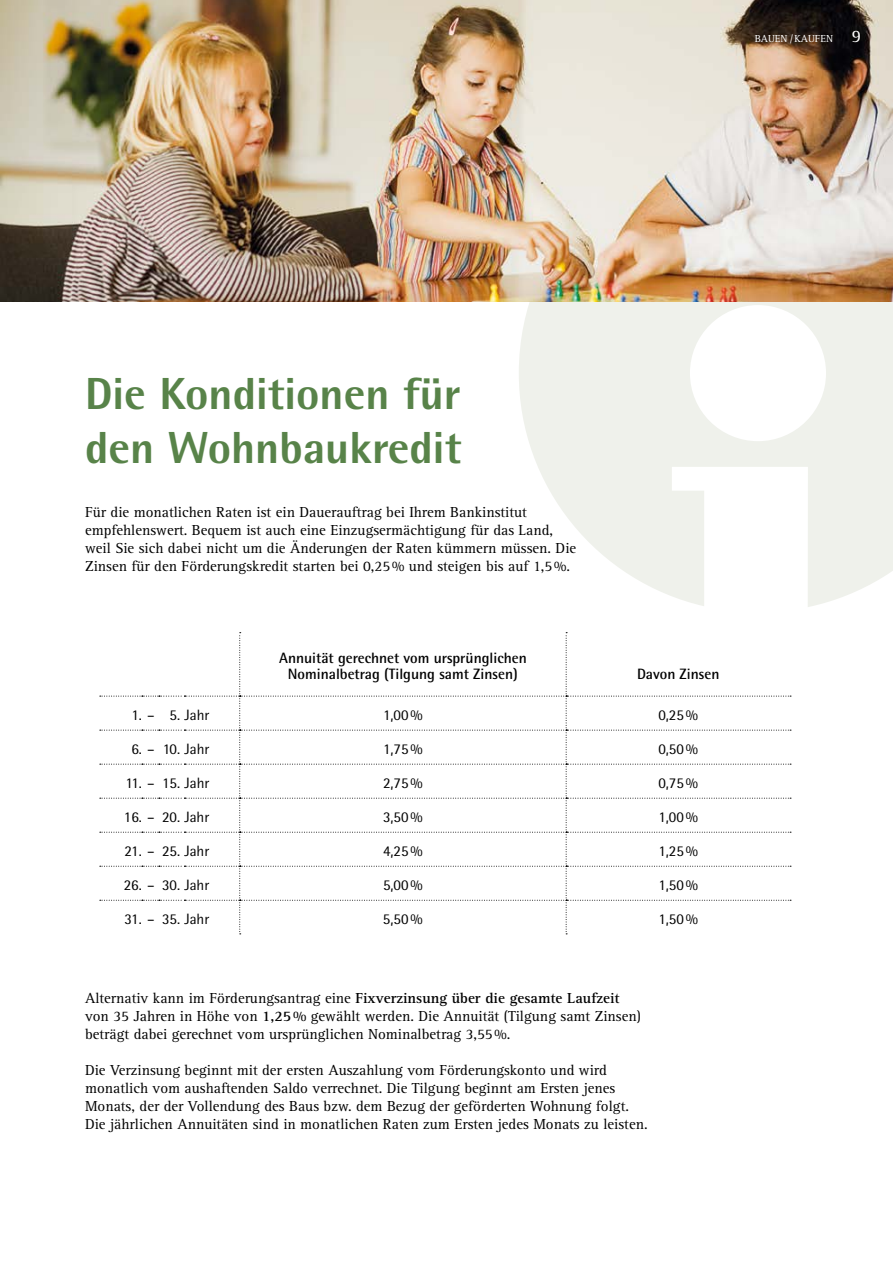
<style>
.page{position:relative;width:893px;height:1263px;background:#fff}
.page>*{position:absolute;margin:0;border:0;box-sizing:border-box;transform-origin:0 0}
.t1{font:800 45px/54px "Rotis Semi Sans Std";color:#588349}
.t2{font:15px/18px "Rotis Serif Std";color:#000}
.t3{font:15px "Rotis Semi Sans Std";color:#000}
.t4{font:700 15px/16.5px "Rotis Semi Sans Std";color:#000;text-align:center}
.t5{font:10.5px "Rotis Serif Std";color:#fff}
.s1{font-size:18px}
.s2{font-weight:700}
</style>
<div class="page">
<svg style="left:519px;top:301px;width:374px;height:306px;fill:#eff1eb"></svg>
<img style="left:1px;top:0;width:892px;height:301px">
<img style="left:0;top:0;width:1px;height:301px">
<svg style="left:100px;top:632px;width:691px;height:302px"></svg>
<p class="t5" style="left:755px;top:33px;width:108px">BAUEN / KAUFEN <span class="s1">9</span></p>
<h1 class="t1" style="left:85px;top:366px;width:378px">Die Konditionen für den Wohnbaukredit</h1>
<p class="t2" style="left:85px;top:504px;width:493px">Für die monatlichen Raten ist ein Dauerauftrag bei Ihrem Bankinstitut empfehlenswert. Bequem ist auch eine Einzugsermächtigung für das Land, weil Sie sich dabei nicht um die Änderungen der Raten kümmern müssen. Die Zinsen für den Förderungskredit starten bei 0,25% und steigen bis auf 1,5%.</p>
<p class="t4" style="left:279px;top:649px;width:249px">Annuität gerechnet vom ursprünglichen<br>Nominalbetrag (Tilgung samt Zinsen)</p>
<p class="t4" style="left:637px;top:665px;width:84px">Davon Zinsen</p>
<p class="t3" style="left:131px;top:706px;width:80px">1. – 5. Jahr</p>
<p class="t3" style="left:383px;top:706px;width:41px">1,00%</p>
<p class="t3" style="left:658px;top:706px;width:41px">0,25%</p>
<p class="t3" style="left:131px;top:740px;width:80px">6. – 10. Jahr</p>
<p class="t3" style="left:383px;top:740px;width:41px">1,75%</p>
<p class="t3" style="left:658px;top:740px;width:41px">0,50%</p>
<p class="t3" style="left:125px;top:774px;width:85px">11. – 15. Jahr</p>
<p class="t3" style="left:383px;top:774px;width:41px">2,75%</p>
<p class="t3" style="left:658px;top:774px;width:41px">0,75%</p>
<p class="t3" style="left:124px;top:808px;width:87px">16. – 20. Jahr</p>
<p class="t3" style="left:383px;top:808px;width:41px">3,50%</p>
<p class="t3" style="left:658px;top:808px;width:41px">1,00%</p>
<p class="t3" style="left:124px;top:842px;width:87px">21. – 25. Jahr</p>
<p class="t3" style="left:383px;top:842px;width:41px">4,25%</p>
<p class="t3" style="left:658px;top:842px;width:41px">1,25%</p>
<p class="t3" style="left:124px;top:876px;width:87px">26. – 30. Jahr</p>
<p class="t3" style="left:383px;top:876px;width:41px">5,00%</p>
<p class="t3" style="left:658px;top:876px;width:41px">1,50%</p>
<p class="t3" style="left:124px;top:910px;width:87px">31. – 35. Jahr</p>
<p class="t3" style="left:383px;top:910px;width:41px">5,50%</p>
<p class="t3" style="left:658px;top:910px;width:41px">1,50%</p>
<p class="t2" style="left:85px;top:990px;width:557px">Alternativ kann im Förderungsantrag eine <span class="s2">Fixverzinsung über die gesamte Laufzeit </span>von 35 Jahren in Höhe von <span class="s2">1,25%</span> gewählt werden. Die Annuität (Tilgung samt Zinsen) beträgt dabei gerechnet vom ursprünglichen Nominalbetrag 3,55%.</p>
<p class="t2" style="left:85px;top:1062px;width:564px">Die Verzinsung beginnt mit der ersten Auszahlung vom Förderungskonto und wird monatlich vom aushaftenden Saldo verrechnet. Die Tilgung beginnt am Ersten jenes Monats, der der Vollendung des Baus bzw. dem Bezug der geförderten Wohnung folgt.<br>Die jährlichen Annuitäten sind in monatlichen Raten zum Ersten jedes Monats zu leisten.</p>
</div>
